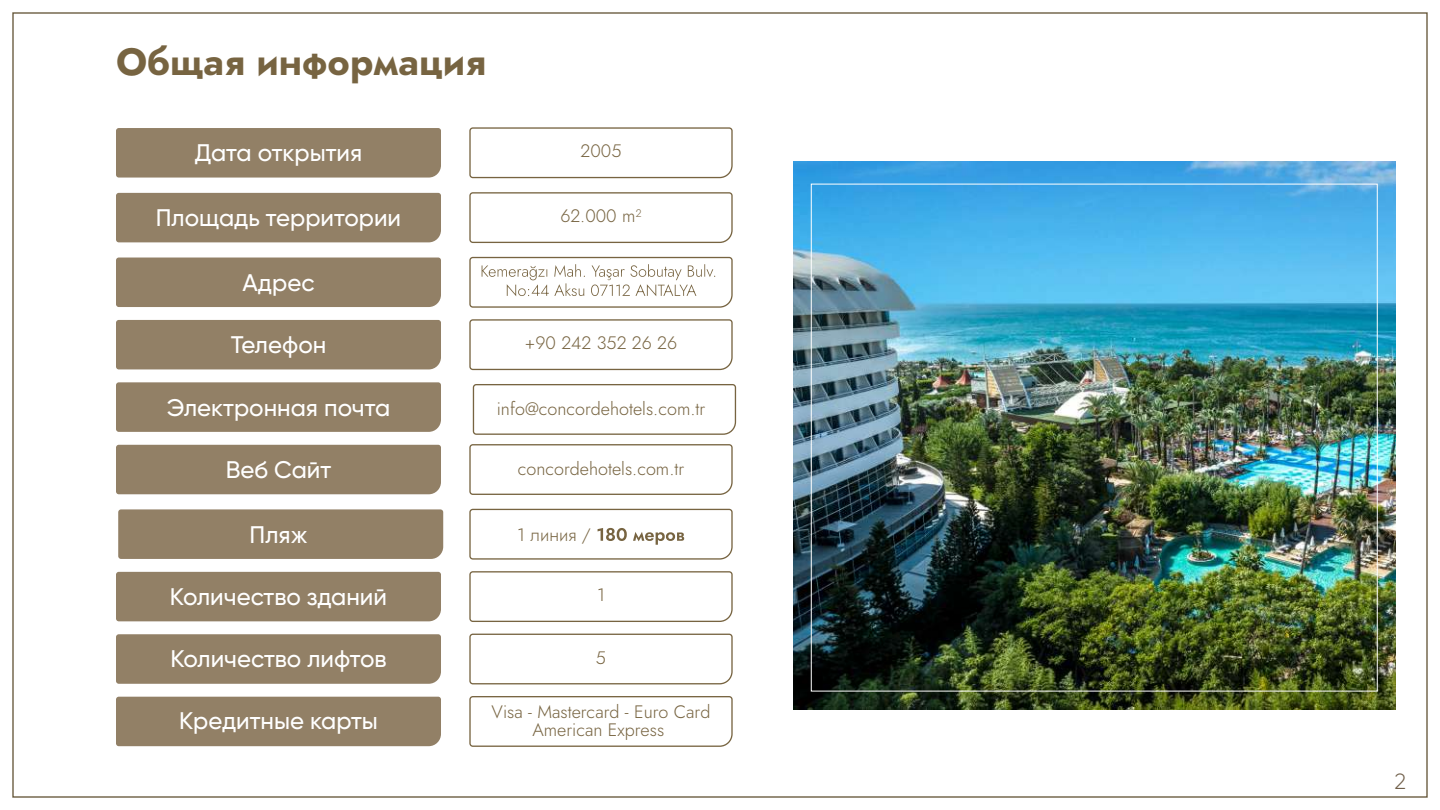
<style>
.page{position:relative;width:1440px;height:810px;background:#fff}
.page>*{position:absolute;margin:0;border:0;box-sizing:border-box;transform-origin:0 0}
.t1{font:700 38px "Jost";color:#776441}
.t2{font:500 24px "Gilroy";color:#fff}
.t3{font:300 22px "Gilroy";color:#70604a}
.t4{font:300 18px/18px "Jost";color:#776441;text-align:center}
</style>
<div class="page">
<div style="left:116px;top:128px;width:325px;height:50px;background:#928066"></div>
<svg style="left:469px;top:127px;width:264px;height:52px"></svg>
<div style="left:116px;top:193px;width:325px;height:49px;background:#928066"></div>
<svg style="left:469px;top:192px;width:264px;height:51px"></svg>
<div style="left:116px;top:258px;width:325px;height:49px;background:#928066"></div>
<div style="left:116px;top:320px;width:325px;height:49px;background:#928066"></div>
<svg style="left:469px;top:319px;width:264px;height:52px"></svg>
<div style="left:116px;top:382px;width:325px;height:50px;background:#928066"></div>
<div style="left:116px;top:445px;width:325px;height:49px;background:#928066"></div>
<svg style="left:469px;top:444px;width:264px;height:51px"></svg>
<div style="left:118px;top:509px;width:325px;height:50px;background:#928066"></div>
<div style="left:116px;top:572px;width:325px;height:49px;background:#928066"></div>
<svg style="left:469px;top:571px;width:264px;height:51px"></svg>
<div style="left:116px;top:634px;width:325px;height:50px;background:#928066"></div>
<svg style="left:469px;top:633px;width:264px;height:52px"></svg>
<svg style="left:469px;top:256px;width:264px;height:52px"></svg>
<div style="left:116px;top:697px;width:325px;height:49px;background:#928066"></div>
<svg style="left:469px;top:696px;width:264px;height:51px"></svg>
<svg style="left:472px;top:384px;width:265px;height:51px"></svg>
<svg style="left:469px;top:508px;width:264px;height:52px"></svg>
<img style="left:793px;top:162px;width:602px;height:547px">
<h1 class="t1" style="left:116px;top:35px;width:371px">Общая информация</h1>
<h2 class="t2" style="left:195px;top:138px;width:169px">Дата открытия</h2>
<p class="t4" style="left:580px;top:143px;width:42px">2005</p>
<h2 class="t2" style="left:156px;top:203px;width:247px">Площадь территории</h2>
<p class="t4" style="left:560px;top:207px;width:83px">62.000 m²</p>
<h2 class="t2" style="left:242px;top:267px;width:74px">Адрес</h2>
<h2 class="t2" style="left:231px;top:330px;width:97px">Телефон</h2>
<p class="t4" style="left:524px;top:335px;width:154px">+90 242 352 26 26</p>
<h2 class="t2" style="left:167px;top:392px;width:225px">Электронная почта</h2>
<p class="t4" style="left:496px;top:399px;width:210px">info@concordehotels.com.tr</p>
<h2 class="t2" style="left:226px;top:455px;width:107px">Веб Сайт</h2>
<p class="t4" style="left:517px;top:461px;width:168px">concordehotels.com.tr</p>
<h2 class="t2" style="left:250px;top:519px;width:59px">Пляж</h2>
<p class="t4" style="left:517px;top:526px;width:75px">1 линия /</p>
<h2 class="t2" style="left:170px;top:582px;width:219px">Количество зданий</h2>
<p class="t4" style="left:596px;top:586px;width:9px">1</p>
<h2 class="t2" style="left:170px;top:644px;width:218px">Количество лифтов</h2>
<h2 class="t2" style="left:179px;top:706px;width:200px">Кредитные карты</h2>
<p class="t4" style="left:595px;top:649px;width:12px">5</p>
<p class="t4" style="left:491px;top:703px;width:220px">Visa - Mastercard - Euro Card<br>American Express</p>
<p class="t3" style="left:1394px;top:769px;width:13px">2</p>
</div>
